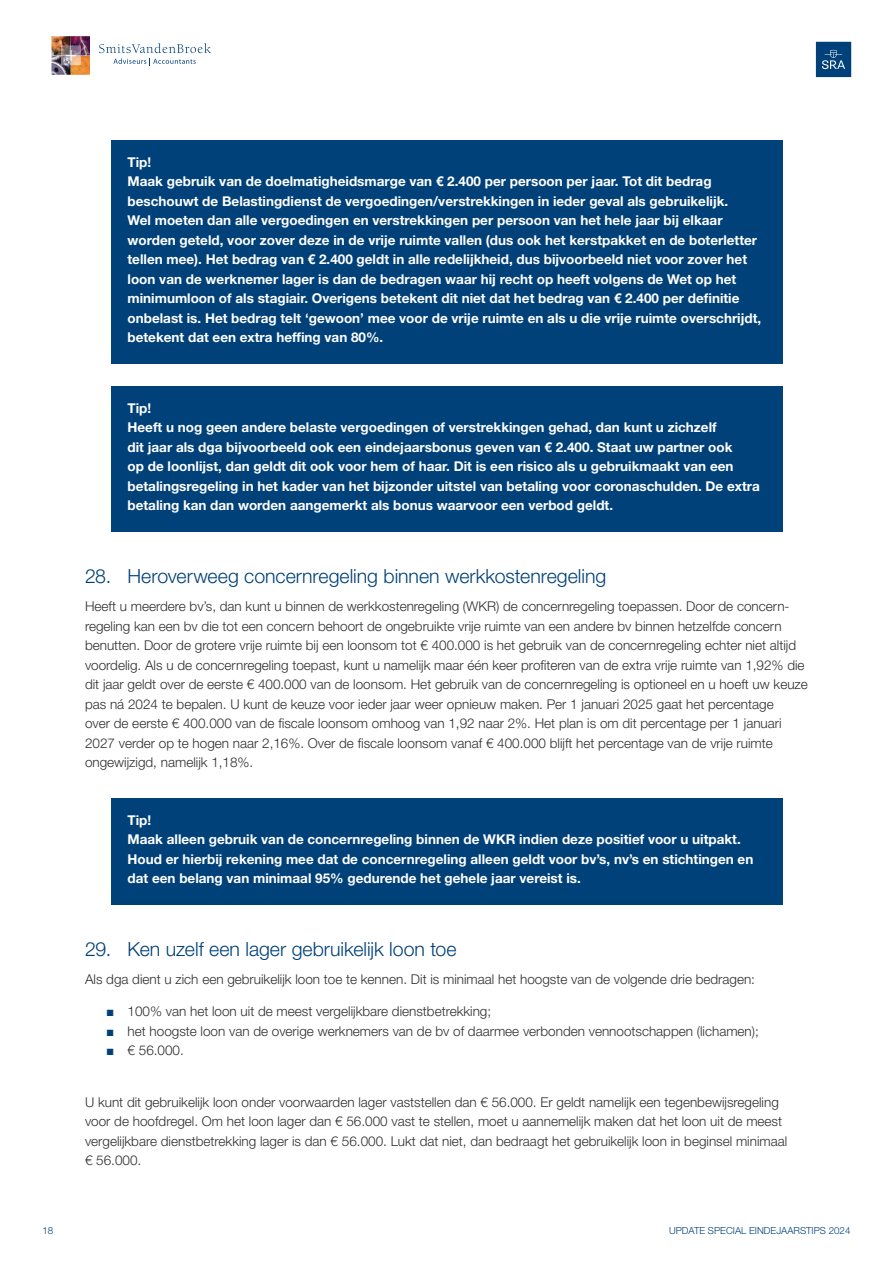
<style>
.page{position:relative;width:893px;height:1263px;background:#fff}
.page>*{position:absolute;margin:0;border:0;box-sizing:border-box;transform-origin:0 0}
.t1{font:300 19.5px "Helvetica Neue LT Std";color:#004179}
.t2{font:300 13.5px/19.5px "Helvetica Neue LT Std";color:#2f2f2f}
.t3{font:700 13.5px/19.5px "Helvetica Neue LT Std";color:#fff}
.t4{font:300 9.75px "Helvetica Neue LT Std";color:#004179}
.s1{font-family:"Arial";font-weight:700;color:#004179}
</style>
<div class="page">
<svg style="left:99px;top:43px;width:112px;height:23px"></svg>
<img style="left:51px;top:36px;width:1px;height:39px">
<svg style="left:52px;top:36px;width:38px;height:39px"></svg>
<div style="left:817px;top:43px;width:33px;height:33px;background:#004179"></div>
<svg style="left:822px;top:50px;width:23px;height:19px"></svg>
<div style="left:816px;top:42px;width:35px;height:35px;border:2px solid #004179"></div>
<div style="left:111px;top:140px;width:671px;height:223px;background:#004179"></div>
<div style="left:111px;top:386px;width:671px;height:145px;background:#004179"></div>
<div style="left:111px;top:798px;width:671px;height:106px;background:#004179"></div>
<p class="t3" style="left:128px;top:152px;width:635px">Tip!<br>Maak gebruik van de doelmatigheidsmarge van € 2.400 per persoon per jaar. Tot dit bedrag beschouwt de Belastingdienst de vergoedingen/verstrekkingen in ieder geval als gebruikelijk.<br>Wel moeten dan alle vergoedingen en verstrekkingen per persoon van het hele jaar bij elkaar worden geteld, voor zover deze in de vrije ruimte vallen (dus ook het kerstpakket en de boterletter tellen mee). Het bedrag van € 2.400 geldt in alle redelijkheid, dus bijvoorbeeld niet voor zover het loon van de werknemer lager is dan de bedragen waar hij recht op heeft volgens de Wet op het minimumloon of als stagiair. Overigens betekent dit niet dat het bedrag van € 2.400 per definitie onbelast is. Het bedrag telt ‘gewoon’ mee voor de vrije ruimte en als u die vrije ruimte overschrijdt, betekent dat een extra heffing van 80%.</p>
<p class="t3" style="left:128px;top:398px;width:634px">Tip!<br>Heeft u nog geen andere belaste vergoedingen of verstrekkingen gehad, dan kunt u zichzelf<br>dit jaar als dga bijvoorbeeld ook een eindejaarsbonus geven van € 2.400. Staat uw partner ook<br>op de loonlijst, dan geldt dit ook voor hem of haar. Dit is een risico als u gebruikmaakt van een betalingsregeling in het kader van het bijzonder uitstel van betaling voor coronaschulden. De extra betaling kan dan worden aangemerkt als bonus waarvoor een verbod geldt.</p>
<h1 class="t1" style="left:85px;top:564px;width:523px">28. Heroverweeg concernregeling binnen werkkostenregeling</h1>
<p class="t2" style="left:85px;top:596px;width:724px">Heeft u meerdere bv’s, dan kunt u binnen de werkkostenregeling (WKR) de concernregeling toepassen. Door de concern&shy;regeling kan een bv die tot een concern behoort de ongebruikte vrije ruimte van een andere bv binnen hetzelfde concern benutten. Door de grotere vrije ruimte bij een loonsom tot € 400.000 is het gebruik van de concernregeling echter niet altijd voordelig. Als u de concernregeling toepast, kunt u namelijk maar één keer profiteren van de extra vrije ruimte van 1,92% die dit jaar geldt over de eerste € 400.000 van de loonsom. Het gebruik van de concernregeling is optioneel en u hoeft uw keuze pas ná 2024 te bepalen. U kunt de keuze voor ieder jaar weer opnieuw maken. Per 1 januari 2025 gaat het percentage<br>over de eerste € 400.000 van de fiscale loonsom omhoog van 1,92 naar 2%. Het plan is om dit percentage per 1 januari 2027 verder op te hogen naar 2,16%. Over de fiscale loonsom vanaf € 400.000 blijft het percentage van de vrije ruimte ongewijzigd, namelijk 1,18%.</p>
<p class="t3" style="left:128px;top:810px;width:627px">Tip!<br>Maak alleen gebruik van de concernregeling binnen de WKR indien deze positief voor u uitpakt.<br>Houd er hierbij rekening mee dat de concernregeling alleen geldt voor bv’s, nv’s en stichtingen en dat een belang van minimaal 95% gedurende het gehele jaar vereist is.</p>
<h1 class="t1" style="left:85px;top:937px;width:373px">29. Ken uzelf een lager gebruikelijk loon toe</h1>
<p class="t2" style="left:85px;top:969px;width:671px">Als dga dient u zich een gebruikelijk loon toe te kennen. Dit is minimaal het hoogste van de volgende drie bedragen:</p>
<p class="t2" style="left:106px;top:1001px;width:386px"><span class="s1">■</span> 100% van het loon uit de meest vergelijkbare dienstbetrekking;</p>
<p class="t2" style="left:106px;top:1021px;width:654px"><span class="s1">■</span> het hoogste loon van de overige werknemers van de bv of daarmee verbonden vennootschappen (lichamen);</p>
<p class="t2" style="left:106px;top:1040px;width:79px"><span class="s1">■</span> € 56.000.</p>
<p class="t2" style="left:85px;top:1092px;width:704px">U kunt dit gebruikelijk loon onder voorwaarden lager vaststellen dan € 56.000. Er geldt namelijk een tegenbewijsregeling voor de hoofdregel. Om het loon lager dan € 56.000 vast te stellen, moet u aannemelijk maken dat het loon uit de meest vergelijkbare dienstbetrekking lager is dan € 56.000. Lukt dat niet, dan bedraagt het gebruikelijk loon in beginsel minimaal € 56.000.</p>
<p class="t4" style="left:43px;top:1224px;width:12px">18</p>
<p class="t4" style="left:669px;top:1224px;width:183px">UPDATE SPECIAL EINDEJAARSTIPS 2024</p>
</div>
